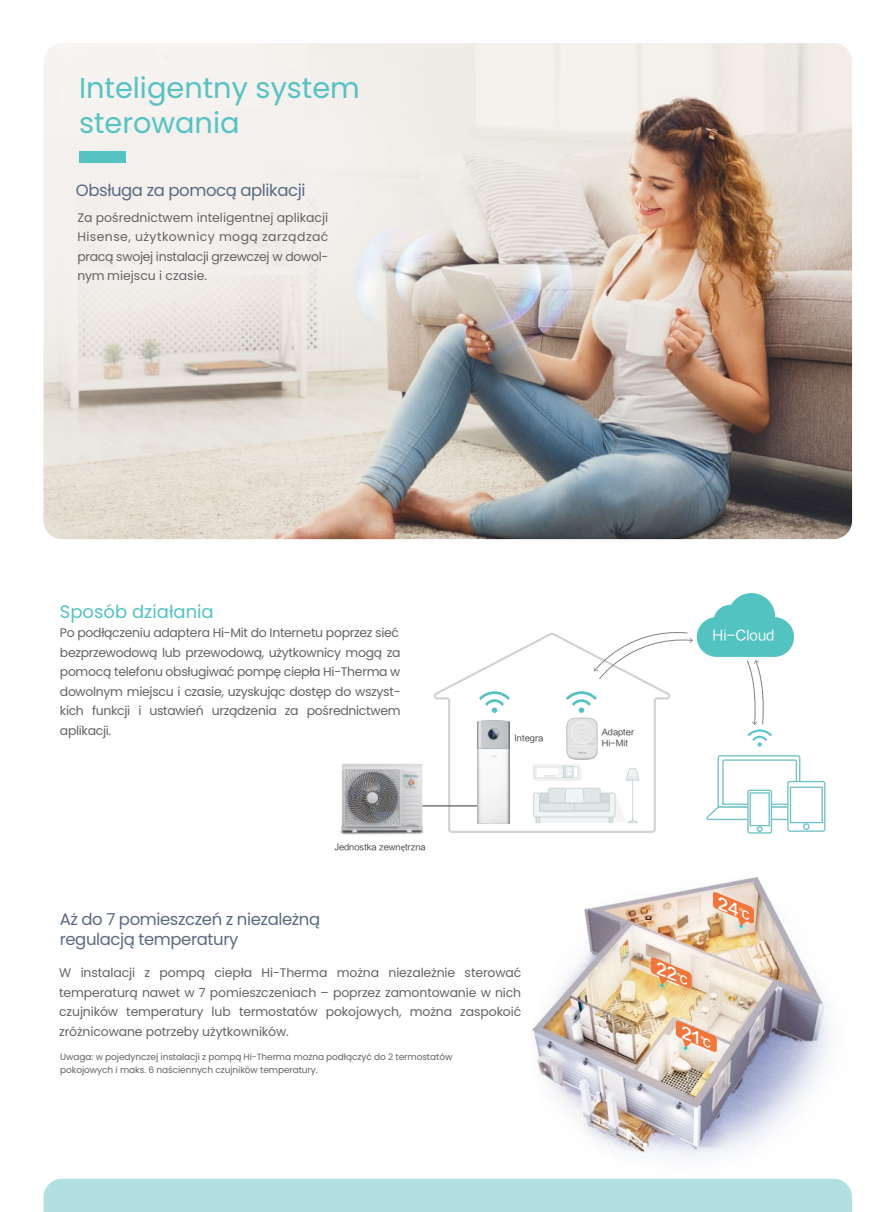
<style>
.page{position:relative;width:893px;height:1212px;background:#fff}
.page>*{position:absolute;margin:0;border:0;box-sizing:border-box;transform-origin:0 0}
.t1{font:28.8px/34.5px "Poppins";color:#54c3c2}
.t2{font:18px "Poppins";color:#53c3c2}
.t3{font:16.5px/19.8px "Poppins";letter-spacing:-.025em;color:#5a6b83}
.t4{font:13.8px "FZLTHJW GB1 0";color:#fff}
.t5{font:12.45px/19.5px "Poppins";letter-spacing:-.025em;color:#636366;text-align:justify}
.t6{font:9px/13.5px "Poppins";letter-spacing:-.01em;color:#636366}
.t7{font:8.55px/10.5px "FZLTHJW GB1 0";color:#3e3e3f}
.s1{font-family:"Myriad Pro"}
</style>
<div class="page">
<img style="left:510px;top:877px;width:326px;height:302px">
<img style="left:44px;top:43px;width:808px;height:496px">
<div style="left:79px;top:151px;width:46px;height:12px;background:#54c3c2"></div>
<svg style="left:431px;top:632px;width:225px;height:201px"></svg>
<hr style="left:380px;top:805px;width:110px;height:1px;background:#6c6d70">
<svg style="left:479px;top:691px;width:31px;height:22px"></svg>
<svg style="left:788px;top:781px;width:37px;height:50px"></svg>
<div style="left:787px;top:781px;width:38px;height:51px;border:1px solid #5bb8bc;border-radius:2px"></div>
<div style="left:790px;top:787px;width:33px;height:36px;background:#fff;border:1px solid #5bb8bc"></div>
<div style="left:747px;top:790px;width:25px;height:44px;border:1px solid #5bb8bc;border-radius:2px"></div>
<svg style="left:706px;top:755px;width:106px;height:77px"></svg>
<div style="left:749px;top:792px;width:21px;height:34px;background:#fff;border:1px solid #5bb8bc"></div>
<svg style="left:566px;top:593px;width:228px;height:154px"></svg>
<img style="left:340px;top:763px;width:90px;height:72px">
<svg style="left:533px;top:765px;width:106px;height:58px"></svg>
<img style="left:563px;top:716px;width:37px;height:45px">
<img style="left:477px;top:721px;width:33px;height:102px">
<div style="left:44px;top:1179px;width:808px;height:33px;background:#b2dfe0"></div>
<svg style="left:676px;top:1020px;width:41px;height:32px"></svg>
<svg style="left:651px;top:957px;width:41px;height:32px"></svg>
<svg style="left:713px;top:892px;width:41px;height:34px"></svg>
<h1 class="t1" style="left:79px;top:71px;width:282px">Inteligentny system sterowania</h1>
<h3 class="t3" style="left:76px;top:180px;width:231px">Obsługa za pomocą aplikacji</h3>
<p class="t5" style="left:77px;top:208px;width:253px">Za pośrednictwem inteligentnej aplikacji Hisense, użytkownicy mogą zarządzać pracą swojej instalacji grzewczej w dowol&shy;nym miejscu i czasie.</p>
<h2 class="t2" style="left:60px;top:601px;width:155px">Sposób działania</h2>
<p class="t5" style="left:60px;top:623px;width:342px">Po podłączeniu adaptera Hi-Mit do Internetu poprzez sieć bezprzewodową lub przewodową, użytkownicy mogą za pomocą telefonu obsługiwać pompę ciepła Hi-Therma w dowolnym miejscu i czasie, uzyskując dostęp do wszyst&shy;kich funkcji i ustawień urządzenia za pośrednictwem aplikacji.</p>
<p class="t7" style="left:334px;top:842px;width:93px">Jednostka zewn<span class="s1">ę</span>trzna</p>
<h3 class="t3" style="left:60px;top:909px;width:262px">Aż do 7 pomieszczeń z niezależną regulacją temperatury</h3>
<p class="t7" style="left:514px;top:733px;width:30px">Integra</p>
<p class="t5" style="left:59px;top:963px;width:464px">W instalacji z pompą ciepła Hi-Therma można niezależnie sterować temperaturą nawet w 7 pomieszczeniach – poprzez zamontowanie w nich czujników temperatury lub termostatów pokojowych, można zaspokoić zróżnicowane potrzeby użytkowników.</p>
<p class="t6" style="left:60px;top:1050px;width:394px">Uwaga: w pojedynczej instalacji z pompą Hi-Therma można podłączyć do 2 termostatów pokojowych i maks. 6 naściennych czujników temperatury.</p>
<p class="t7" style="left:602px;top:727px;width:34px">Adapter<br>Hi-Mit</p>
<p class="t4" style="left:713px;top:627px;width:64px">Hi-Cloud</p>
</div>
